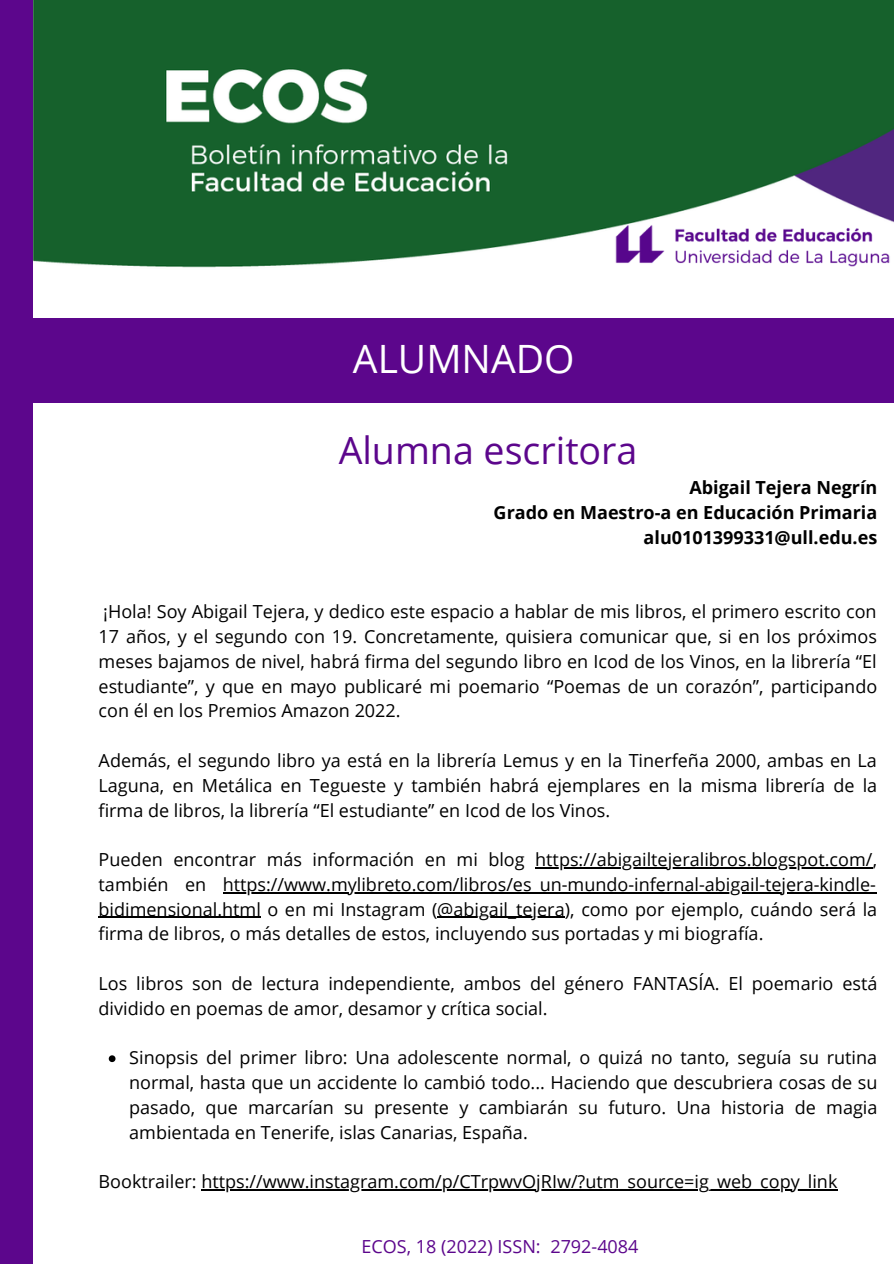
<style>
.page{position:relative;width:894px;height:1264px;background:#fff}
.page>*{position:absolute;margin:0;border:0;box-sizing:border-box;transform-origin:0 0}
.t1{font:39px "Open Sans";color:#fff}
.t2{font:37.5px "Open Sans";color:#5c068c}
.t3{font:18px/24.8px "Open Sans";color:#000;text-align:justify}
.t4{font:700 18px/24.8px "Open Sans";color:#000;text-align:right}
.t5{font:18px "Open Sans";color:#5c068c}
</style>
<div class="page">
<div style="left:0;top:0;width:33px;height:1263px;background:#5c068c"></div>
<img style="left:33px;top:0;width:860px;height:268px">
<img style="left:579px;top:192px;width:314px;height:76px">
<div style="left:33px;top:318px;width:860px;height:84px;background:#5c068c"></div>
<svg style="left:109px;top:1055px;width:6px;height:7px"></svg>
<hr style="left:535px;top:867px;width:337px;height:1px;background:#000">
<hr style="left:223px;top:892px;width:653px;height:1px;background:#000">
<hr style="left:99px;top:916px;width:162px;height:1px;background:#000">
<hr style="left:437px;top:916px;width:127px;height:1px;background:#000">
<hr style="left:201px;top:1189px;width:636px;height:1px;background:#000">
<h1 class="t1" style="left:353px;top:331px;width:223px">ALUMNADO</h1>
<h2 class="t2" style="left:338px;top:424px;width:300px">Alumna escritora</h2>
<p class="t4" style="left:493px;top:475px;width:385px">Abigail Tejera Negrín<br>Grado en Maestro-a en Educación Primaria alu0101399331@ull.edu.es</p>
<p class="t3" style="left:99px;top:599px;width:780px">¡Hola! Soy Abigail Tejera, y dedico este espacio a hablar de mis libros, el primero escrito con 17 años, y el segundo con 19. Concretamente, quisiera comunicar que, si en los próximos meses bajamos de nivel, habrá firma del segundo libro en Icod de los Vinos, en la librería “El estudiante”, y que en mayo publicaré mi poemario “Poemas de un corazón”, participando con él en los Premios Amazon 2022.</p>
<p class="t3" style="left:99px;top:747px;width:780px">Además, el segundo libro ya está en la librería Lemus y en la Tinerfeña 2000, ambas en La Laguna, en Metálica en Tegueste y también habrá ejemplares en la misma librería de la firma de libros, la librería “El estudiante” en Icod de los Vinos.</p>
<p class="t3" style="left:99px;top:846px;width:780px">Pueden encontrar más información en mi blog https://abigailtejeralibros.blogspot.com/, también en https://www.mylibreto.com/libros/es_un-mundo-infernal-abigail-tejera-kindle&shy;bidimensional.html o en mi Instagram (@abigail_tejera), como por ejemplo, cuándo será la firma de libros, o más detalles de estos, incluyendo sus portadas y mi biografía.</p>
<p class="t3" style="left:99px;top:970px;width:780px">Los libros son de lectura independiente, ambos del género FANTASÍA. El poemario está dividido en poemas de amor, desamor y crítica social.</p>
<p class="t3" style="left:129px;top:1044px;width:749px">Sinopsis del primer libro: Una adolescente normal, o quizá no tanto, seguía su rutina normal, hasta que un accidente lo cambió todo... Haciendo que descubriera cosas de su pasado, que marcarían su presente y cambiarán su futuro. Una historia de magia ambientada en Tenerife, islas Canarias, España.</p>
<p class="t3" style="left:99px;top:1168px;width:740px">Booktrailer: https://www.instagram.com/p/CTrpwvOjRIw/?utm_source=ig_web_copy_link</p>
<p class="t5" style="left:361px;top:1233px;width:278px">ECOS, 18 (2022) ISSN: 2792-4084</p>
</div>
